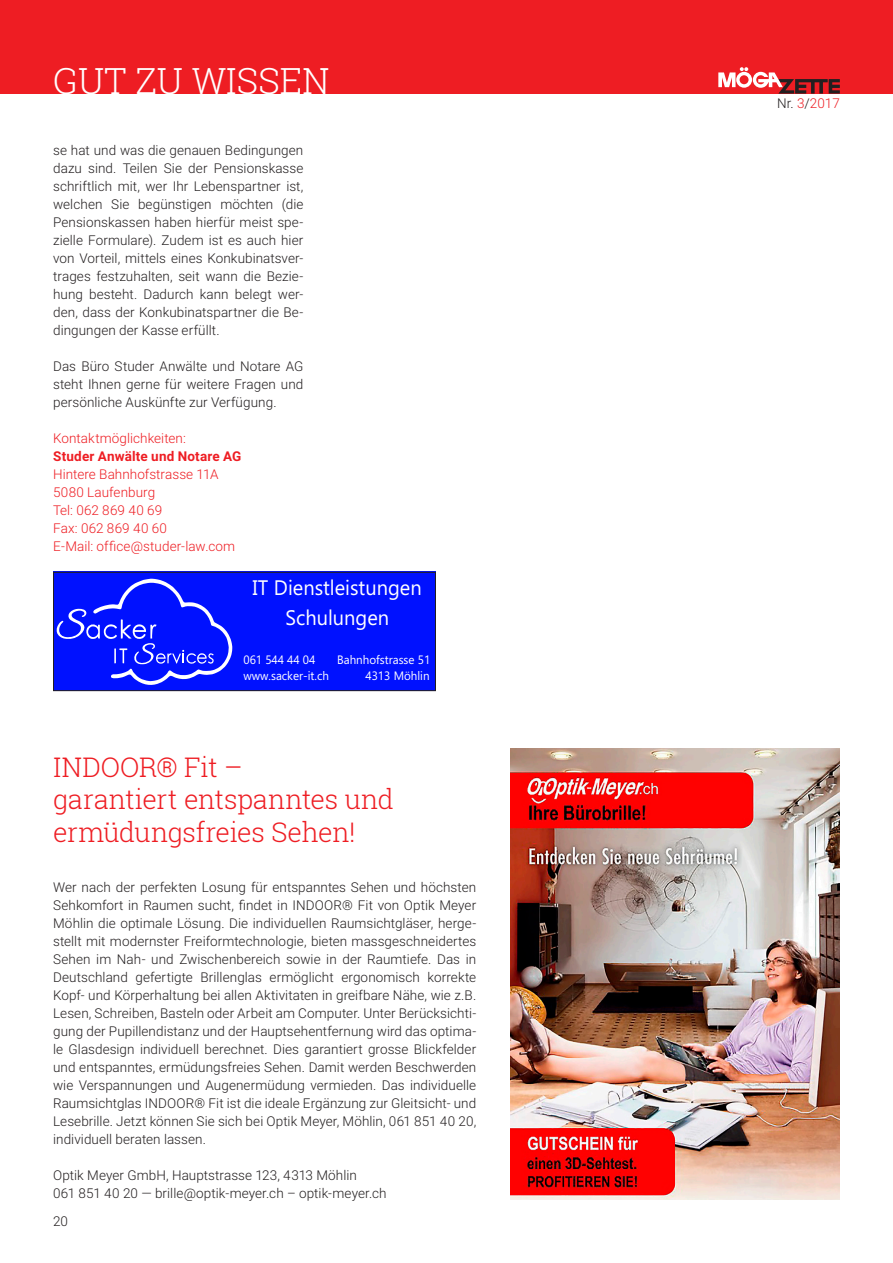
<style>
.page{position:relative;width:893px;height:1263px;background:#fff}
.page>*{position:absolute;margin:0;border:0;box-sizing:border-box;transform-origin:0 0}
.t1{font:300 36px "Roboto Slab";color:#fff}
.t2{font:300 27px/32.4px "Roboto Slab";letter-spacing:-.01em;color:#ee1d23}
.t3{font:21px/29.7px "Ebrima";color:#fff;text-align:center;scale:.95 1}
.t4{font:300 13.5px/18px "Roboto";letter-spacing:.005em;color:#231f20;text-align:justify}
.t5{font:300 13.5px/18px "Roboto";letter-spacing:.005em;color:#ee1d23}
.t6{font:700 13.5px "Roboto";letter-spacing:.015em;color:#ee1d23}
.t7{font:12.15px "Ebrima";color:#fff;scale:.95 1}
.s1{color:#231f20}
</style>
<div class="page">
<div style="left:0;top:0;width:893px;height:94px;background:#ee1d23"></div>
<svg style="left:718px;top:67px;width:122px;height:27px"></svg>
<div style="left:53px;top:572px;width:383px;height:119px;background:#01f"></div>
<svg style="left:56px;top:579px;width:176px;height:106px"></svg>
<div style="left:53px;top:572px;width:383px;height:119px;border:1px solid #231f20"></div>
<img style="left:511px;top:749px;width:329px;height:450px">
<h1 class="t1" style="left:53px;top:56px;width:278px">GUT ZU WISSEN</h1>
<p class="t4" style="left:53px;top:140px;width:252px">se hat und was die genauen Bedingungen dazu sind. Teilen Sie der Pensionskasse schriftlich mit, wer Ihr Lebenspartner ist, welchen Sie begünstigen möchten (die Pensionskassen haben hierfür meist spe&shy;zielle Formulare). Zudem ist es auch hier von Vorteil, mittels eines Konkubinatsver&shy;trages festzuhalten, seit wann die Bezie&shy;hung besteht. Dadurch kann belegt wer&shy;den, dass der Konkubinatspartner die Be&shy;dingungen der Kasse erfüllt.</p>
<p class="t4" style="left:53px;top:356px;width:252px">Das Büro Studer Anwälte und Notare AG steht Ihnen gerne für weitere Fragen und persönliche Auskünfte zur Verfügung.</p>
<p class="t5" style="left:53px;top:428px;width:134px">Kontaktmöglichkeiten:</p>
<p class="t6" style="left:53px;top:446px;width:190px">Studer Anwälte und Notare AG</p>
<p class="t5" style="left:53px;top:464px;width:184px">Hintere Bahnhofstrasse 11A<br>5080 Laufenburg<br>Tel: 062 869 40 69<br>Fax: 062 869 40 60<br>E-Mail: office@studer-law.com</p>
<h3 class="t3" style="left:253px;top:572px;width:180px">IT Dienstleistungen<br>Schulungen</h3>
<p class="t7" style="left:243px;top:651px;width:77px">061 544 44 04</p>
<p class="t7" style="left:337px;top:651px;width:99px">Bahnhofstrasse 51</p>
<p class="t7" style="left:243px;top:667px;width:92px">www.sacker-it.ch</p>
<p class="t7" style="left:365px;top:667px;width:69px">4313 Möhlin</p>
<h2 class="t2" style="left:53px;top:750px;width:342px">INDOOR® Fit –<br>garantiert entspanntes und ermüdungsfreies Sehen!</h2>
<p class="t4" style="left:53px;top:878px;width:425px">Wer nach der perfekten Losung für entspanntes Sehen und höchsten Sehkomfort in Raumen sucht, findet in INDOOR® Fit von Optik Meyer Möhlin die optimale Lösung. Die individuellen Raumsichtgläser, herge&shy;stellt mit modernster Freiformtechnologie, bieten massgeschneidertes Sehen im Nah- und Zwischenbereich sowie in der Raumtiefe. Das in Deutschland gefertigte Brillenglas ermöglicht ergonomisch korrekte Kopf- und Körperhaltung bei allen Aktivitaten in greifbare Nähe, wie z.B.<br>Lesen, Schreiben, Basteln oder Arbeit am Computer. Unter Berücksichti&shy;gung der Pupillendistanz und der Hauptsehentfernung wird das optima&shy;le Glasdesign individuell berechnet. Dies garantiert grosse Blickfelder und entspanntes, ermüdungsfreies Sehen. Damit werden Beschwerden wie Verspannungen und Augenermüdung vermieden. Das individuelle Raumsichtglas INDOOR® Fit ist die ideale Ergänzung zur Gleitsicht- und Lesebrille. Jetzt können Sie sich bei Optik Meyer, Möhlin, 061 851 40 20, individuell beraten lassen.</p>
<p class="t4" style="left:53px;top:1165px;width:335px">Optik Meyer GmbH, Hauptstrasse 123, 4313 Möhlin<br>061 851 40 20 — brille@optik-meyer.ch – optik-meyer.ch</p>
<p class="t4" style="left:53px;top:1212px;width:16px">20</p>
<p class="t5" style="left:777px;top:94px;width:64px"><span class="s1">Nr.</span> 3<span class="s1">/</span>2017</p>
</div>
